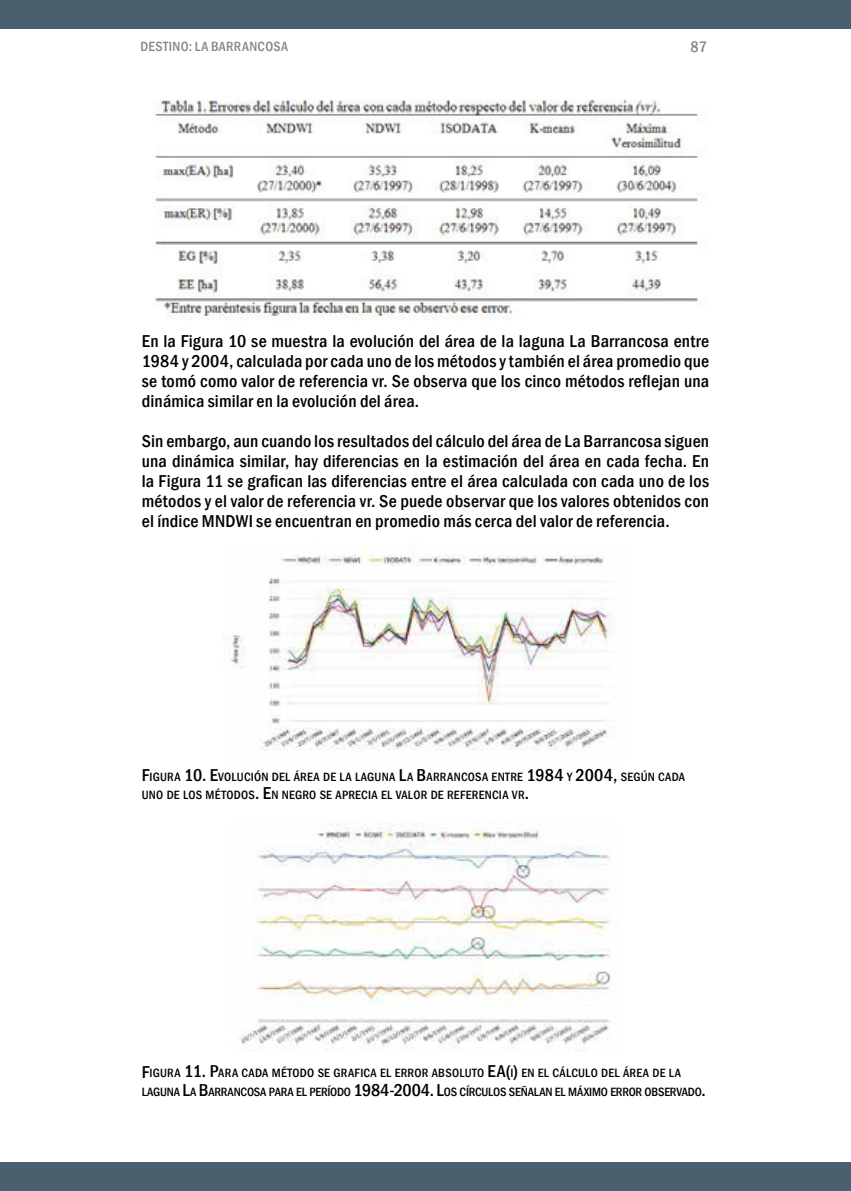
<style>
.page{position:relative;width:851px;height:1191px;background:#fff}
.page>*{position:absolute;margin:0;border:0;box-sizing:border-box;transform-origin:0 0}
.t1{font:500 condensed 17.6px/20px "Franklin Gothic";letter-spacing:.01em;color:#000;text-align:justify}
.t2{font:500 condensed 15.6px "Franklin Gothic";color:#878786}
.t3{font:500 condensed 13.8px "Franklin Gothic";letter-spacing:.025em;color:#878786}
.t4{font:500 condensed 12.4px/18px "Franklin Gothic";letter-spacing:.015em;color:#000}
.s1{font-size:17.6px}
</style>
<div class="page">
<img style="left:229px;top:554px;width:386px;height:197px">
<img style="left:241px;top:822px;width:370px;height:229px">
<div style="left:0;top:0;width:850px;height:28px;background:#49606e"></div>
<div style="left:0;top:1162px;width:850px;height:29px;background:#49606e"></div>
<img style="left:155px;top:99px;width:543px;height:221px">
<p class="t3" style="left:140px;top:41px;width:149px">DESTINO: LA BARRANCOSA</p>
<p class="t2" style="left:690px;top:41px;width:18px">87</p>
<p class="t1" style="left:142px;top:332px;width:568px">En la Figura 10 se muestra la evolución del área de la laguna La Barrancosa entre 1984 y 2004, calculada por cada uno de los métodos y también el área promedio que se tomó como valor de referencia vr. Se observa que los cinco métodos reflejan una dinámica similar en la evolución del área.</p>
<p class="t1" style="left:142px;top:432px;width:568px">Sin embargo, aun cuando los resultados del cálculo del área de La Barrancosa siguen una dinámica similar, hay diferencias en la estimación del área en cada fecha. En la Figura 11 se grafican las diferencias entre el área calculada con cada uno de los métodos y el valor de referencia vr. Se puede observar que los valores obtenidos con el índice MNDWI se encuentran en promedio más cerca del valor de referencia.</p>
<p class="t4" style="left:142px;top:768px;width:544px"><span class="s1">F</span>IGURA <span class="s1">10. E</span>VOLUCIÓN DEL ÁREA DE LA LAGUNA <span class="s1">L</span>A <span class="s1">B</span>ARRANCOSA ENTRE <span class="s1">1984</span> Y <span class="s1">2004,</span> SEGÚN CADA<br>UNO DE LOS MÉTODOS<span class="s1">. E</span>N NEGRO SE APRECIA EL VALOR DE REFERENCIA VR<span class="s1">.</span></p>
<p class="t4" style="left:142px;top:1064px;width:565px"><span class="s1">F</span>IGURA <span class="s1">11. P</span>ARA CADA MÉTODO SE GRAFICA EL ERROR ABSOLUTO <span class="s1">EA(</span>I<span class="s1">)</span> EN EL CÁLCULO DEL ÁREA DE LA<br>LAGUNA <span class="s1">L</span>A <span class="s1">B</span>ARRANCOSA PARA EL PERÍODO <span class="s1">1984-2004. L</span>OS CÍRCULOS SEÑALAN EL MÁXIMO ERROR OBSERVADO<span class="s1">.</span></p>
</div>
